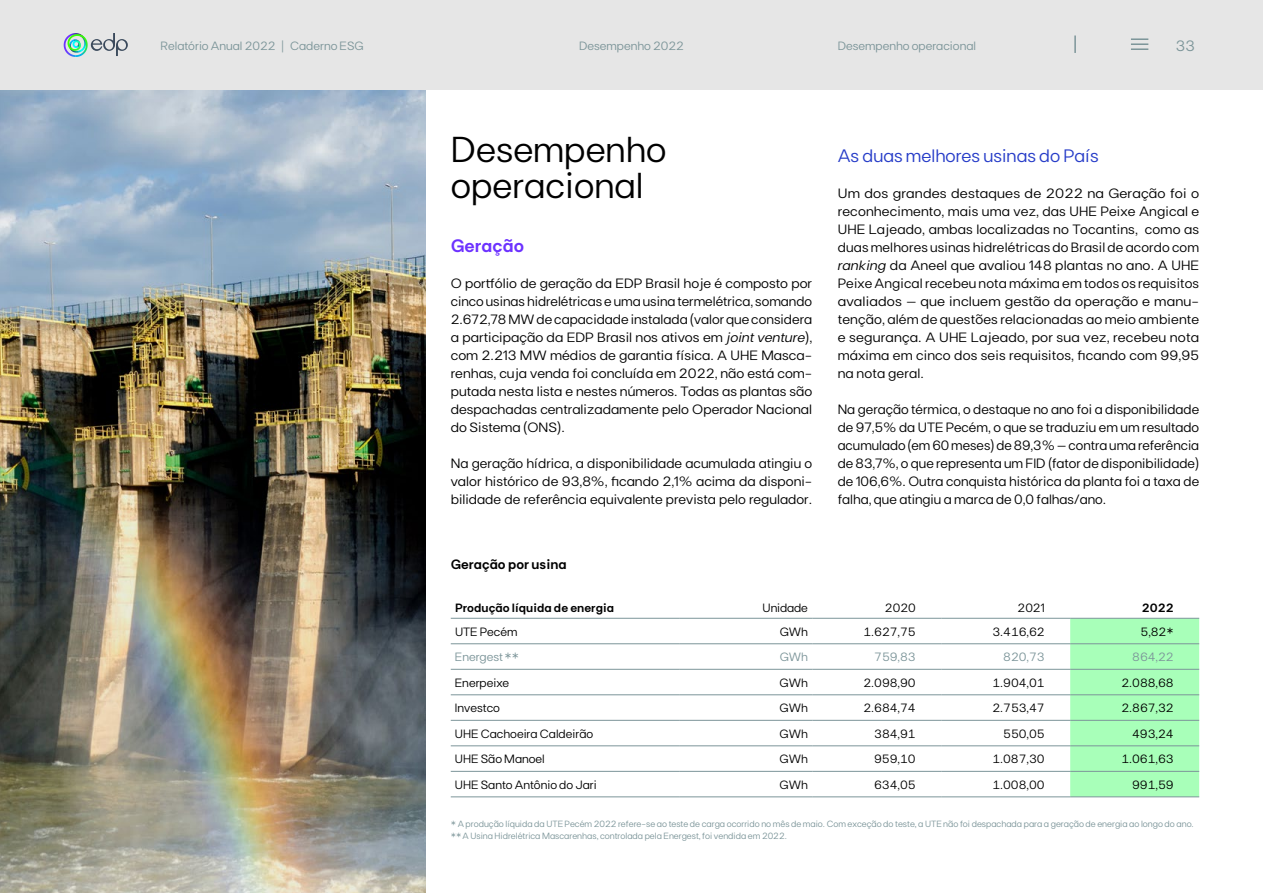
<style>
.page{position:relative;width:1263px;height:893px;background:#fff}
.page>*{position:absolute;margin:0;border:0;box-sizing:border-box;transform-origin:0 0}
.t1{font:36px/36px "FT Base";color:#000}
.t2{font:18px "FT Base";color:#263cc8}
.t3{font:600 18px "FT Base";color:#6d32ff}
.t4{font:15px "FT Base";color:#7c9599}
.t5{font:13.5px/18px "FT Base";color:#000;text-align:justify}
.t6{font:13.5px/18px "FT Base";color:#000;text-align:justify;scale:1.06 1}
.t7{font:600 13.5px "FT Base";color:#000}
.t8{font:12px "FT Base";color:#000}
.t9{font:12px "FT Base";color:#7c9599}
.t10{font:600 12px "FT Base";color:#000}
.t11{font:9px/12px "FT Base";color:#7c9599}
.s1{font-style:italic}
</style>
<div class="page">
<img style="left:0;top:90px;width:425px;height:803px">
<div style="left:1070px;top:619px;width:129px;height:178px;background:#a8ffb9"></div>
<hr style="left:451px;top:643px;width:229px;height:1px;background:#7c9599">
<hr style="left:680px;top:643px;width:132px;height:1px;background:#7c9599">
<hr style="left:812px;top:643px;width:129px;height:1px;background:#7c9599">
<hr style="left:941px;top:643px;width:129px;height:1px;background:#7c9599">
<hr style="left:1070px;top:643px;width:129px;height:1px;background:#7c9599">
<hr style="left:451px;top:694px;width:229px;height:1px;background:#7c9599">
<hr style="left:680px;top:694px;width:132px;height:1px;background:#7c9599">
<hr style="left:812px;top:694px;width:129px;height:1px;background:#7c9599">
<hr style="left:941px;top:694px;width:129px;height:1px;background:#7c9599">
<hr style="left:1070px;top:694px;width:129px;height:1px;background:#7c9599">
<hr style="left:451px;top:720px;width:229px;height:1px;background:#7c9599">
<hr style="left:680px;top:720px;width:132px;height:1px;background:#7c9599">
<hr style="left:812px;top:720px;width:129px;height:1px;background:#7c9599">
<hr style="left:941px;top:720px;width:129px;height:1px;background:#7c9599">
<hr style="left:1070px;top:720px;width:129px;height:1px;background:#7c9599">
<hr style="left:451px;top:771px;width:229px;height:1px;background:#7c9599">
<hr style="left:680px;top:771px;width:132px;height:1px;background:#7c9599">
<hr style="left:812px;top:771px;width:129px;height:1px;background:#7c9599">
<hr style="left:941px;top:771px;width:129px;height:1px;background:#7c9599">
<hr style="left:1070px;top:771px;width:129px;height:1px;background:#7c9599">
<hr style="left:451px;top:797px;width:229px;height:1px;background:#7c9599">
<hr style="left:812px;top:797px;width:129px;height:1px;background:#7c9599">
<hr style="left:941px;top:797px;width:129px;height:1px;background:#7c9599">
<hr style="left:1070px;top:797px;width:129px;height:1px;background:#7c9599">
<hr style="left:451px;top:669px;width:229px;height:1px;background:#7c9599">
<hr style="left:451px;top:746px;width:229px;height:1px;background:#7c9599">
<hr style="left:812px;top:618px;width:129px;height:1px;background:#7c9599">
<hr style="left:941px;top:618px;width:129px;height:1px;background:#7c9599">
<hr style="left:680px;top:669px;width:132px;height:1px;background:#7c9599">
<hr style="left:812px;top:669px;width:129px;height:1px;background:#7c9599">
<hr style="left:941px;top:669px;width:129px;height:1px;background:#7c9599">
<hr style="left:680px;top:746px;width:132px;height:1px;background:#7c9599">
<hr style="left:812px;top:746px;width:129px;height:1px;background:#7c9599">
<hr style="left:941px;top:746px;width:129px;height:1px;background:#7c9599">
<hr style="left:1070px;top:669px;width:129px;height:1px;background:#7c9599">
<hr style="left:1070px;top:746px;width:129px;height:1px;background:#7c9599">
<hr style="left:1070px;top:618px;width:129px;height:1px;background:#7c9599">
<hr style="left:451px;top:618px;width:229px;height:1px;background:#7c9599">
<hr style="left:680px;top:618px;width:132px;height:1px;background:#7c9599">
<hr style="left:680px;top:797px;width:132px;height:1px;background:#7c9599">
<div style="left:0;top:0;width:1263px;height:90px;background:#e6e6e6"></div>
<svg style="left:91px;top:33px;width:37px;height:23px"></svg>
<svg style="left:64px;top:33px;width:20px;height:18px"></svg>
<svg style="left:1074px;top:36px;width:2px;height:17px"></svg>
<svg style="left:1131px;top:38px;width:17px;height:12px"></svg>
<p class="t9" style="left:161px;top:39px;width:205px">Relatório Anual 2022 | Caderno ESG</p>
<p class="t9" style="left:579px;top:39px;width:106px">Desempenho 2022</p>
<p class="t9" style="left:838px;top:39px;width:140px">Desempenho operacional</p>
<p class="t4" style="left:1176px;top:37px;width:20px">33</p>
<h1 class="t1" style="left:451px;top:131px;width:217px">Desempenho operacional</h1>
<h2 class="t3" style="left:451px;top:235px;width:75px">Geração</h2>
<p class="t5" style="left:451px;top:274px;width:363px">O portfólio de geração da EDP Brasil hoje é composto por cinco usinas hidrelétricas e uma usina termelétrica, somando 2.672,78MW de capacidade instalada (valor que considera a participação da EDP Brasil nos ativos em <span class="s1">joint venture</span>), com 2.213 MW médios de garantia física. A UHE Masca&shy;renhas, cuja venda foi concluída em 2022, não está com&shy;putada nesta lista e nestes números. Todas as plantas são despachadas centralizadamente pelo Operador Nacional do Sistema (ONS).</p>
<p class="t5" style="left:451px;top:454px;width:363px">Na geração hídrica, a disponibilidade acumulada atingiu o valor histórico de 93,8%, ficando 2,1% acima da disponi&shy;bilidade de referência equivalente prevista pelo regulador.</p>
<h2 class="t2" style="left:838px;top:145px;width:263px">As duas melhores usinas do País</h2>
<p class="t6" style="left:838px;top:184px;width:343px">Um dos grandes destaques de 2022 na Geração foi o reconhecimento, mais uma vez, das UHE Peixe Angical e UHE Lajeado, ambas localizadas no Tocantins, como as duas melhores usinas hidrelétricas do Brasil de acordo com <span class="s1">ranking</span> da Aneel que avaliou 148 plantas no ano. A UHE Peixe Angical recebeu nota máxima em todos os requisitos avaliados – que incluem gestão da operação e manu&shy;tenção, além de questões relacionadas ao meio ambiente e segurança. A UHE Lajeado, por sua vez, recebeu nota máxima em cinco dos seis requisitos, ficando com 99,95 na nota geral.</p>
<p class="t5" style="left:838px;top:400px;width:363px">Na geração térmica, o destaque no ano foi a disponibilidade de 97,5% da UTE Pecém, o que se traduziu em um resultado acumulado (em 60 meses) de 89,3% – contra uma referência de 83,7%, o que representa um FID (fator de disponibilidade) de 106,6%. Outra conquista histórica da planta foi a taxa de falha, que atingiu a marca de 0,0 falhas/ano.</p>
<p class="t7" style="left:451px;top:556px;width:117px">Geração por usina</p>
<p class="t10" style="left:455px;top:601px;width:161px">Produção líquida de energia</p>
<p class="t8" style="left:763px;top:601px;width:47px">Unidade</p>
<p class="t8" style="left:885px;top:601px;width:32px">2020</p>
<p class="t8" style="left:1017px;top:601px;width:29px">2021</p>
<p class="t10" style="left:1142px;top:601px;width:33px">2022</p>
<p class="t8" style="left:455px;top:625px;width:64px">UTE Pecém</p>
<p class="t8" style="left:780px;top:625px;width:30px">GWh</p>
<p class="t8" style="left:863px;top:625px;width:54px">1.627,75</p>
<p class="t8" style="left:992px;top:625px;width:54px">3.416,62</p>
<p class="t8" style="left:1140px;top:625px;width:35px">5,82*</p>
<p class="t9" style="left:455px;top:650px;width:66px">Energest**</p>
<p class="t9" style="left:780px;top:650px;width:30px">GWh</p>
<p class="t9" style="left:874px;top:650px;width:43px">759,83</p>
<p class="t9" style="left:1003px;top:650px;width:43px">820,73</p>
<p class="t9" style="left:1132px;top:650px;width:43px">864,22</p>
<p class="t8" style="left:455px;top:676px;width:56px">Enerpeixe</p>
<p class="t8" style="left:780px;top:676px;width:30px">GWh</p>
<p class="t8" style="left:863px;top:676px;width:54px">2.098,90</p>
<p class="t8" style="left:992px;top:676px;width:54px">1.904,01</p>
<p class="t8" style="left:1121px;top:676px;width:54px">2.088,68</p>
<p class="t8" style="left:455px;top:701px;width:47px">Investco</p>
<p class="t8" style="left:780px;top:701px;width:30px">GWh</p>
<p class="t8" style="left:863px;top:701px;width:54px">2.684,74</p>
<p class="t8" style="left:992px;top:701px;width:54px">2.753,47</p>
<p class="t8" style="left:1121px;top:701px;width:54px">2.867,32</p>
<p class="t8" style="left:455px;top:727px;width:140px">UHE Cachoeira Caldeirão</p>
<p class="t8" style="left:780px;top:727px;width:30px">GWh</p>
<p class="t8" style="left:874px;top:727px;width:43px">384,91</p>
<p class="t8" style="left:1003px;top:727px;width:43px">550,05</p>
<p class="t8" style="left:1132px;top:727px;width:43px">493,24</p>
<p class="t8" style="left:455px;top:752px;width:91px">UHE São Manoel</p>
<p class="t8" style="left:780px;top:752px;width:30px">GWh</p>
<p class="t8" style="left:874px;top:752px;width:43px">959,10</p>
<p class="t8" style="left:992px;top:752px;width:54px">1.087,30</p>
<p class="t8" style="left:1121px;top:752px;width:54px">1.061,63</p>
<p class="t8" style="left:455px;top:778px;width:143px">UHE Santo Antônio do Jari</p>
<p class="t8" style="left:780px;top:778px;width:30px">GWh</p>
<p class="t8" style="left:874px;top:778px;width:43px">634,05</p>
<p class="t8" style="left:992px;top:778px;width:54px">1.008,00</p>
<p class="t8" style="left:1132px;top:778px;width:43px">991,59</p>
<p class="t11" style="left:451px;top:818px;width:744px">* A produção líquida da UTE Pecém 2022 refere-se ao teste de carga ocorrido no mês de maio. Com exceção do teste, a UTE não foi despachada para a geração de energia ao longo do ano. **A Usina Hidrelétrica Mascarenhas, controlada pela Energest, foi vendida em 2022.</p>
</div>
